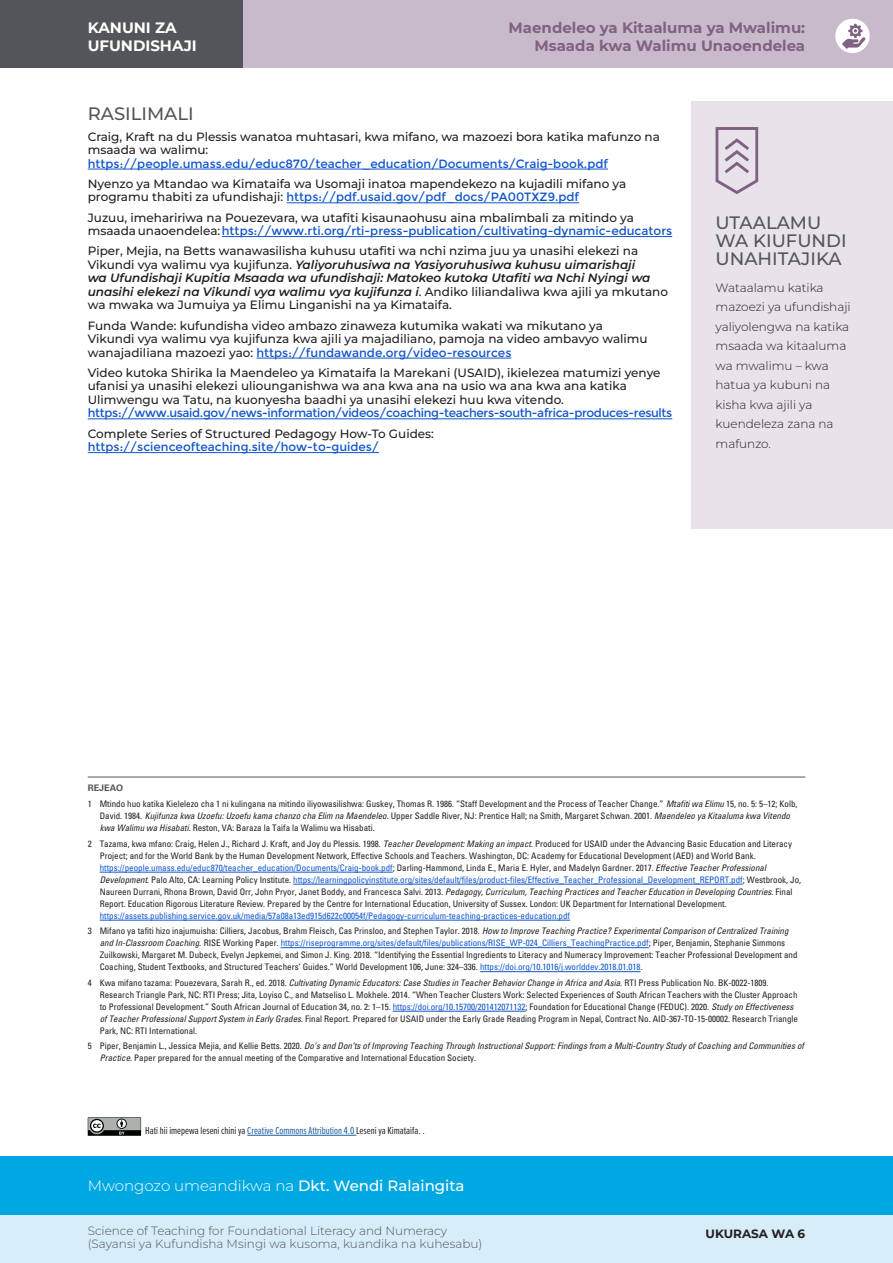
<style>
.page{position:relative;width:893px;height:1263px;background:#fff}
.page>*{position:absolute;margin:0;border:0;box-sizing:border-box;transform-origin:0 0}
.TOC_main{font:500 18px/18px "Montserrat";color:#54555a}
.t1{font:500 15px "Montserrat";color:#fff}
.t2{font:700 15px/18px "Montserrat";color:#816182;text-align:right}
.t3{font:300 15px "Montserrat";color:#fff}
.t4{font:700 15px/18px "Montserrat";color:#fff}
.TOC_main-2{font:500 12px/13.5px "Montserrat";color:#231f20}
.PED_body{font:300 12px/19.5px "Montserrat";color:#231f20}
.t5{font:300 12px "Montserrat";color:#54555a}
.t6{font:700 12px "Montserrat";color:#231f20}
.t7{font:10.5px "Proxima Nova Ex Cn";color:#231f20}
.t8{font:condensed 9px/12px "Univers LT Std";color:#231f20}
.TOC_main-3{font:700 9px "Univers LT Std";color:#54555a}
.s1{font-weight:400;color:#15c}
.s2{font-weight:600;font-style:italic}
.s3{font-style:italic}
.s4{color:#15c}
.s5{color:#175d9e}
.s6{font-weight:500}
</style>
<div class="page">
<div style="left:0;top:0;width:893px;height:67px;background:#c9bacb"></div>
<div style="left:0;top:0;width:242px;height:67px;background:#54555a"></div>
<div style="left:0;top:1214px;width:893px;height:49px;background:#d7edfa"></div>
<div style="left:835px;top:19px;width:35px;height:34px;background:#fff;border-radius:50%"></div>
<svg style="left:842px;top:24px;width:23px;height:25px"></svg>
<hr style="left:88px;top:169px;width:520px;height:1px;background:#15c">
<hr style="left:286px;top:203px;width:293px;height:1px;background:#15c">
<hr style="left:222px;top:236px;width:450px;height:1px;background:#15c">
<hr style="left:256px;top:358px;width:255px;height:1px;background:#15c">
<hr style="left:88px;top:419px;width:584px;height:1px;background:#15c">
<hr style="left:88px;top:452px;width:291px;height:1px;background:#15c">
<div style="left:692px;top:101px;width:201px;height:427px;background:#e8e2ea"></div>
<svg style="left:716px;top:127px;width:42px;height:67px"></svg>
<hr style="left:100px;top:872px;width:293px;height:1px;background:#15c">
<hr style="left:293px;top:884px;width:450px;height:1px;background:#15c">
<hr style="left:100px;top:920px;width:470px;height:1px;background:#15c">
<hr style="left:281px;top:947px;width:368px;height:1px;background:#15c">
<hr style="left:480px;top:971px;width:161px;height:1px;background:#15c">
<hr style="left:393px;top:1011px;width:133px;height:1px;background:#15c">
<hr style="left:88px;top:777px;width:717px;height:1px;background:#54555a">
<div style="left:0;top:1156px;width:893px;height:58px;background:#00a8e2"></div>
<hr style="left:247px;top:1135px;width:109px;height:1px;background:#175d9e">
<svg style="left:88px;top:1117px;width:53px;height:19px"></svg>
<h2 class="t4" style="left:88px;top:18px;width:111px">KANUNI ZA<br>UFUNDISHAJI</h2>
<h2 class="t2" style="left:508px;top:18px;width:298px">Maendeleo ya Kitaaluma ya Mwalimu:<br>Msaada kwa Walimu Unaoendelea</h2>
<p class="TOC_main" style="left:88px;top:104px;width:107px">RASILIMALI</p>
<p class="TOC_main-2" style="left:88px;top:129px;width:574px">Craig, Kraft na du Plessis wanatoa muhtasari, kwa mifano, wa mazoezi bora katika mafunzo na msaada wa walimu: <span class="s1">https://people.umass.edu/educ870/teacher_education/Documents/Craig-book.pdf</span></p>
<p class="TOC_main-2" style="left:88px;top:176px;width:540px">Nyenzo ya Mtandao wa Kimataifa wa Usomaji inatoa mapendekezo na kujadili mifano ya programu thabiti za ufundishaji: <span class="s1">https://pdf.usaid.gov/pdf_docs/PA00TXZ9.pdf</span></p>
<p class="TOC_main-2" style="left:88px;top:210px;width:586px">Juzuu, imehaririwa na Pouezevara, wa utafiti kisaunaohusu aina mbalimbali za mitindo ya msaada unaoendelea: <span class="s1">https://www.rti.org/rti-press-publication/cultivating-dynamic-educators</span></p>
<p class="TOC_main-2" style="left:88px;top:244px;width:582px">Piper, Mejia, na Betts wanawasilisha kuhusu utafiti wa nchi nzima juu ya unasihi elekezi na Vikundi vya walimu vya kujifunza. <span class="s2">Yaliyoruhusiwa na Yasiyoruhusiwa kuhusu uimarishaji<br>wa Ufundishaji Kupitia Msaada wa ufundishaji: Matokeo kutoka Utafiti wa Nchi Nyingi wa unasihi elekezi na Vikundi vya walimu vya kujifunza i</span>. Andiko liliandaliwa kwa ajili ya mkutano wa mwaka wa Jumuiya ya Elimu Linganishi na ya Kimataifa.</p>
<p class="TOC_main-2" style="left:88px;top:318px;width:561px">Funda Wande: kufundisha video ambazo zinaweza kutumika wakati wa mikutano ya<br>Vikundi vya walimu vya kujifunza kwa ajili ya majadiliano, pamoja na video ambavyo walimu wanajadiliana mazoezi yao: <span class="s1">https://fundawande.org/video-resources</span></p>
<p class="TOC_main-2" style="left:88px;top:365px;width:586px">Video kutoka Shirika la Maendeleo ya Kimataifa la Marekani (USAID), ikielezea matumizi yenye ufanisi ya unasihi elekezi uliounganishwa wa ana kwa ana na usio wa ana kwa ana katika Ulimwengu wa Tatu, na kuonyesha baadhi ya unasihi elekezi huu kwa vitendo. <span class="s1">https://www.usaid.gov/news-information/videos/coaching-teachers-south-africa-produces-results</span></p>
<p class="TOC_main-2" style="left:88px;top:426px;width:348px">Complete Series of Structured Pedagogy How-To Guides: <span class="s1">https://scienceofteaching.site/how-to-guides/</span></p>
<p class="TOC_main" style="left:716px;top:213px;width:133px">UTAALAMU<br>WA KIUFUNDI<br>UNAHITAJIKA</p>
<p class="PED_body" style="left:716px;top:277px;width:137px">Wataalamu katika mazoezi ya ufundishaji yaliyolengwa na katika msaada wa kitaaluma wa mwalimu – kwa hatua ya kubuni na kisha kwa ajili ya kuendeleza zana na mafunzo.</p>
<p class="TOC_main-3" style="left:88px;top:782px;width:37px">REJEAO</p>
<p class="t8" style="left:100px;top:798px;width:699px;text-indent:-12px">1 Mtindo huo katika Kielelezo cha 1 ni kulingana na mitindo iliyowasilishwa: Guskey, Thomas R. 1986. “Staff Development and the Process of Teacher Change.” <span class="s3">Mtafiti wa Elimu</span> 15, no. 5: 5–12; Kolb,<br>David. 1984. <span class="s3">Kujifunza kwa Uzoefu: Uzoefu kama chanzo cha Elim na Maendeleo</span>. Upper Saddle River, NJ: Prentice Hall; na Smith, Margaret Schwan. 2001. <span class="s3">Maendeleo ya Kitaaluma kwa Vitendo kwa Walimu wa Hisabati</span>. Reston, VA: Baraza la Taifa la Walimu wa Hisabati.</p>
<p class="t8" style="left:100px;top:837px;width:703px;text-indent:-12px">2 Tazama, kwa mfano: Craig, Helen J., Richard J. Kraft, and Joy du Plessis. 1998. <span class="s3">Teacher Development: Making an impact</span>. Produced for USAID under the Advancing Basic Education and Literacy Project; and for the World Bank by the Human Development Network, Effective Schools and Teachers. Washington, DC: Academy for Educational Development (AED) and World Bank. <span class="s4">https://people.umass.edu/educ870/teacher_education/Documents/Craig-book.pdf</span>; Darling-Hammond, Linda E., Maria E. Hyler, and Madelyn Gardner. 2017. <span class="s3">Effective Teacher Professional Development</span>. Palo Alto, CA: Learning Policy Institute. <span class="s4">https://learningpolicyinstitute.org/sites/default/files/product-files/Effective_Teacher_Professional_Development_REPORT.pdf</span>; Westbrook, Jo, Naureen Durrani, Rhona Brown, David Orr, John Pryor, Janet Boddy, and Francesca Salvi. 2013. <span class="s3">Pedagogy, Curriculum, Teaching Practices and Teacher Education in Developing Countries</span>. Final Report. Education Rigorous Literature Review. Prepared by the Centre for International Education, University of Sussex. London: UK Department for International Development. <span class="s4">https://assets.publishing.service.gov.uk/media/57a08a13ed915d622c00054f/Pedagogy-curriculum-teaching-practices-education.pdf</span></p>
<p class="t8" style="left:100px;top:925px;width:699px;text-indent:-12px">3 Mifano ya tafiti hizo inajumuisha: Cilliers, Jacobus, Brahm Fleisch, Cas Prinsloo, and Stephen Taylor. 2018. <span class="s3">How to Improve Teaching Practice? Experimental Comparison of Centralized Training and In-Classroom Coaching</span>. RISE Working Paper. <span class="s4">https://riseprogramme.org/sites/default/files/publications/RISE_WP-024_Cilliers_TeachingPractice.pdf</span>; Piper, Benjamin, Stephanie Simmons Zuilkowski, Margaret M. Dubeck, Evelyn Jepkemei, and Simon J. King. 2018. “Identifying the Essential Ingredients to Literacy and Numeracy Improvement: Teacher Professional Development and Coaching, Student Textbooks, and Structured Teachers’ Guides.” World Development 106, June: 324–336. <span class="s4">https://doi.org/10.1016/j.worlddev.2018.01.018</span>.</p>
<p class="t8" style="left:100px;top:976px;width:700px;text-indent:-12px">4 Kwa mifano tazama: Pouezevara, Sarah R., ed. 2018. <span class="s3">Cultivating Dynamic Educators: Case Studies in Teacher Behavior Change in Africa and Asia</span>. RTI Press Publication No. BK-0022-1809.<br>Research Triangle Park, NC: RTI Press; Jita, Loyiso C., and Matseliso L. Mokhele. 2014. “When Teacher Clusters Work: Selected Experiences of South African Teachers with the Cluster Approach to Professional Development.” South African Journal of Education 34, no. 2: 1–15. <span class="s4">https://doi.org/10.15700/201412071132</span>; Foundation for Educational Change (FEDUC). 2020. <span class="s3">Study on Effectiveness of Teacher Professional Support System in Early Grades</span>. Final Report. Prepared for USAID under the Early Grade Reading Program in Nepal, Contract No. AID-367-TO-15-00002. Research Triangle Park, NC: RTI International.</p>
<p class="t8" style="left:100px;top:1040px;width:706px;text-indent:-12px">5 Piper, Benjamin L., Jessica Mejia, and Kellie Betts. 2020. <span class="s3">Do’s and Don’ts of Improving Teaching Through Instructional Support: Findings from a Multi-Country Study of Coaching and Communities of<br>Practice</span>. Paper prepared for the annual meeting of the Comparative and International Education Society.</p>
<p class="t7" style="left:145px;top:1122px;width:281px">Hati hii imepewa leseni chini ya <span class="s5">Creative Commons Attribution 4.0</span> Leseni ya Kimataifa. .</p>
<p class="t1" style="left:88px;top:1168px;width:560px">Kwa taarifa zaidi kuhusu Data, Uwajibikaji na Mifumo, tafadhali tembelea:</p>
<p class="t3" style="left:88px;top:1175px;width:378px">Mwongozo umeandikwa na <span class="s6">Dkt. Wendi Ralaingita</span></p>
<h3 class="t5" style="left:88px;top:1222px;width:361px">Science of Teaching for Foundational Literacy and Numeracy</h3>
<h3 class="t6" style="left:706px;top:1224px;width:101px">UKURASA WA 6</h3>
<h3 class="t5" style="left:88px;top:1236px;width:396px">(Sayansi ya Kufundisha Msingi wa kusoma, kuandika na kuhesabu)</h3>
</div>
